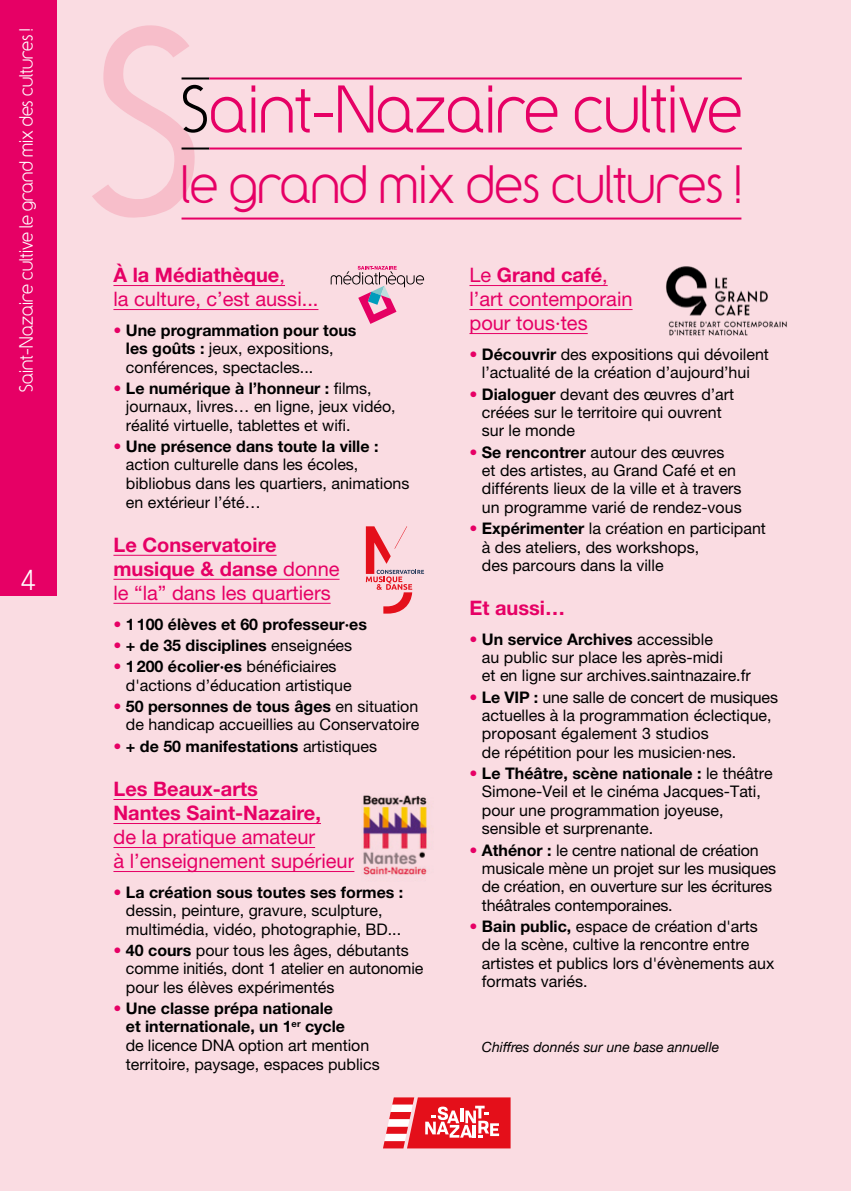
<style>
.page{position:relative;width:851px;height:1191px;background:#fff}
.page>*{position:absolute;margin:0;border:0;box-sizing:border-box;transform-origin:0 0}
.t1{font:56px "Y2 K Neophyte";letter-spacing:.01em;color:#e60065}
.t2{font:45px "Y2 K Neophyte";letter-spacing:.01em;color:#e60065}
.t3{font:24px "Y2 K Neophyte";color:#fff}
.t4{font:20px/24px "Helvetica Neue LT Pro";color:#e60065}
.t5{font:700 20px/24px "Helvetica Neue";color:#e60065}
.t6{font:16px/18.4px "Helvetica Neue LT Pro";color:#000}
.t7{font:700 16px/18.4px "Helvetica Neue";color:#000}
.t8{font:16px "Y2 K Neophyte";letter-spacing:.01em;color:#fff}
.t9{font:italic 14px "Helvetica Neue";color:#000}
.s1{color:#000}
.s2{font-family:"Helvetica Neue LT Pro";font-weight:400}
.s3{font-family:"Helvetica Neue LT Pro";font-weight:400;color:#e60065}
.s4{font-family:"Helvetica Neue";font-weight:700}
.s5{color:#e60065}
</style>
<div class="page">
<div style="left:0;top:0;width:850px;height:1191px;background:#fadce2"></div>
<div style="left:0;top:0;width:57px;height:595px;background:#e60065"></div>
<hr style="left:113px;top:285px;width:172px;height:1px;background:#e60065">
<hr style="left:113px;top:309px;width:205px;height:1px;background:#e60065">
<hr style="left:113px;top:555px;width:163px;height:1px;background:#e60065">
<hr style="left:113px;top:579px;width:226px;height:1px;background:#e60065">
<hr style="left:113px;top:603px;width:217px;height:1px;background:#e60065">
<hr style="left:113px;top:799px;width:145px;height:1px;background:#e60065">
<hr style="left:113px;top:823px;width:208px;height:1px;background:#e60065">
<hr style="left:113px;top:847px;width:202px;height:1px;background:#e60065">
<hr style="left:113px;top:871px;width:241px;height:1px;background:#e60065">
<hr style="left:469px;top:285px;width:138px;height:1px;background:#e60065">
<hr style="left:469px;top:309px;width:163px;height:1px;background:#e60065">
<hr style="left:469px;top:333px;width:118px;height:1px;background:#e60065">
<svg style="left:92px;top:25px;width:104px;height:193px"></svg>
<hr style="left:181px;top:77px;width:28px;height:2px;background:#000">
<hr style="left:209px;top:77px;width:532px;height:2px;background:#e60065">
<hr style="left:181px;top:147px;width:28px;height:2px;background:#000">
<hr style="left:209px;top:147px;width:532px;height:2px;background:#e60065">
<hr style="left:181px;top:217px;width:560px;height:2px;background:#e60065">
<img style="left:666px;top:266px;width:121px;height:70px">
<svg style="left:383px;top:1097px;width:127px;height:51px;background:#eb545c"></svg>
<svg style="left:366px;top:526px;width:58px;height:87px"></svg>
<img style="left:363px;top:795px;width:66px;height:82px">
<svg style="left:330px;top:266px;width:94px;height:58px"></svg>
<p class="t8" style="left:15px;top:392px;width:365px;rotate:-90deg">Saint-Nazaire cultive le grand mix des cultures !</p>
<h3 class="t3" style="left:21px;top:563px;width:15px">4</h3>
<h1 class="t1" style="left:181px;top:71px;width:561px"><span class="s1">S</span>aint-Nazaire cultive</h1>
<h2 class="t2" style="left:181px;top:153px;width:561px">le grand mix des cultures !</h2>
<p class="t5" style="left:113px;top:263px;width:173px">À la Médiathèque<span class="s2">,</span></p>
<p class="t4" style="left:113px;top:287px;width:206px">la culture, c’est aussi...</p>
<p class="t7" style="left:113px;top:321px;width:244px"><span class="s3">•</span> Une programmation pour tous</p>
<p class="t6" style="left:126px;top:339px;width:209px"><span class="s4">les goûts :</span> jeux, expositions, conférences, spectacles...</p>
<p class="t7" style="left:113px;top:379px;width:260px"><span class="s3">•</span> Le numérique à l’honneur : <span class="s2">films,</span></p>
<p class="t6" style="left:126px;top:397px;width:271px">journaux, livres… en ligne, jeux vidéo, réalité virtuelle, tablettes et wifi.</p>
<p class="t7" style="left:113px;top:437px;width:266px"><span class="s3">•</span> Une présence dans toute la ville :</p>
<p class="t6" style="left:126px;top:455px;width:285px">action culturelle dans les écoles, bibliobus dans les quartiers, animations en extérieur l’été…</p>
<p class="t5" style="left:113px;top:532px;width:227px">Le Conservatoire musique &amp; danse <span class="s2">donne</span></p>
<p class="t4" style="left:113px;top:580px;width:219px">le “la” dans les quartiers</p>
<p class="t7" style="left:113px;top:614px;width:255px"><span class="s3">•</span> 1100 élèves et 60 professeur·es</p>
<p class="t7" style="left:113px;top:635px;width:240px"><span class="s3">•</span> + de 35 disciplines <span class="s2">enseignées</span></p>
<p class="t7" style="left:113px;top:657px;width:225px"><span class="s3">•</span> 1200 écolier·es <span class="s2">bénéficiaires</span></p>
<p class="t6" style="left:126px;top:675px;width:227px">d'actions d’éducation artistique</p>
<p class="t7" style="left:113px;top:696px;width:306px"><span class="s3">•</span> 50 personnes de tous âges <span class="s2">en situation</span></p>
<p class="t6" style="left:126px;top:715px;width:295px">de handicap accueillies au Conservatoire</p>
<p class="t7" style="left:113px;top:737px;width:265px"><span class="s3">•</span> + de 50 manifestations <span class="s2">artistiques</span></p>
<p class="t5" style="left:113px;top:776px;width:209px">Les Beaux-arts<br>Nantes Saint-Nazaire,</p>
<p class="t4" style="left:113px;top:824px;width:242px">de la pratique amateur<br>à l’enseignement supérieur</p>
<p class="t7" style="left:113px;top:882px;width:291px"><span class="s3">•</span> La création sous toutes ses formes :</p>
<p class="t6" style="left:126px;top:901px;width:277px">dessin, peinture, gravure, sculpture, multimédia, vidéo, photographie, BD...</p>
<p class="t6" style="left:126px;top:941px;width:299px;text-indent:-12px"><span class="s5">•</span> <span class="s4">40 cours</span> pour tous les âges, débutants comme initiés, dont 1 atelier en autonomie pour les élèves expérimentés</p>
<p class="t7" style="left:126px;top:998px;width:221px;text-indent:-12px"><span class="s3">•</span> Une classe prépa nationale et internationale, un 1<sup>er</sup> cycle</p>
<p class="t6" style="left:126px;top:1035px;width:255px;line-height:19.2px">de licence DNA option art mention territoire, paysage, espaces publics</p>
<p class="t5" style="left:469px;top:263px;width:140px"><span class="s2">Le</span> Grand café<span class="s2">,</span></p>
<p class="t4" style="left:469px;top:287px;width:164px">l’art contemporain pour tous·tes</p>
<p class="t6" style="left:469px;top:345px;width:301px;text-align:center"><span class="s5">•</span> <span class="s4">Découvrir</span> des expositions qui dévoilent l’actualité de la création d’aujourd’hui</p>
<p class="t6" style="left:482px;top:384px;width:254px;text-indent:-12px"><span class="s5">•</span> <span class="s4">Dialoguer</span> devant des œuvres d’art créées sur le territoire qui ouvrent sur le monde</p>
<p class="t6" style="left:482px;top:442px;width:261px;text-indent:-12px"><span class="s5">•</span> <span class="s4">Se rencontrer</span> autour des œuvres et des artistes, au Grand Café et en différents lieux de la ville et à travers un programme varié de rendez-vous</p>
<p class="t6" style="left:482px;top:519px;width:285px;text-indent:-12px"><span class="s5">•</span> <span class="s4">Expérimenter</span> la création en participant à des ateliers, des workshops,<br>des parcours dans la ville</p>
<p class="t5" style="left:469px;top:595px;width:97px">Et aussi…</p>
<p class="t7" style="left:469px;top:629px;width:245px"><span class="s3">•</span> Un service Archives <span class="s2">accessible</span></p>
<p class="t6" style="left:482px;top:648px;width:270px">au public sur place les après-midi<br>et en ligne sur archives.saintnazaire.fr</p>
<p class="t6" style="left:482px;top:687px;width:297px;text-indent:-12px"><span class="s5">•</span> <span class="s4">Le VIP :</span> une salle de concert de musiques actuelles à la programmation éclectique, proposant également 3 studios<br>de répétition pour les musicien·nes.</p>
<p class="t7" style="left:469px;top:764px;width:305px"><span class="s3">•</span> Le Théâtre, scène nationale : <span class="s2">le théâtre</span></p>
<p class="t6" style="left:482px;top:782px;width:280px">Simone-Veil et le cinéma Jacques-Tati, pour une programmation joyeuse, sensible et surprenante.</p>
<p class="t6" style="left:482px;top:840px;width:296px;text-indent:-12px"><span class="s5">•</span> <span class="s4">Athénor :</span> le centre national de création musicale mène un projet sur les musiques de création, en ouverture sur les écritures théâtrales contemporaines.</p>
<p class="t6" style="left:482px;top:917px;width:294px;text-indent:-12px"><span class="s5">•</span> <span class="s4">Bain public,</span> espace de création d'arts de la scène, cultive la rencontre entre artistes et publics lors d'évènements aux formats variés.</p>
<p class="t9" style="left:482px;top:1036px;width:239px">Chiffres donnés sur une base annuelle</p>
</div>
